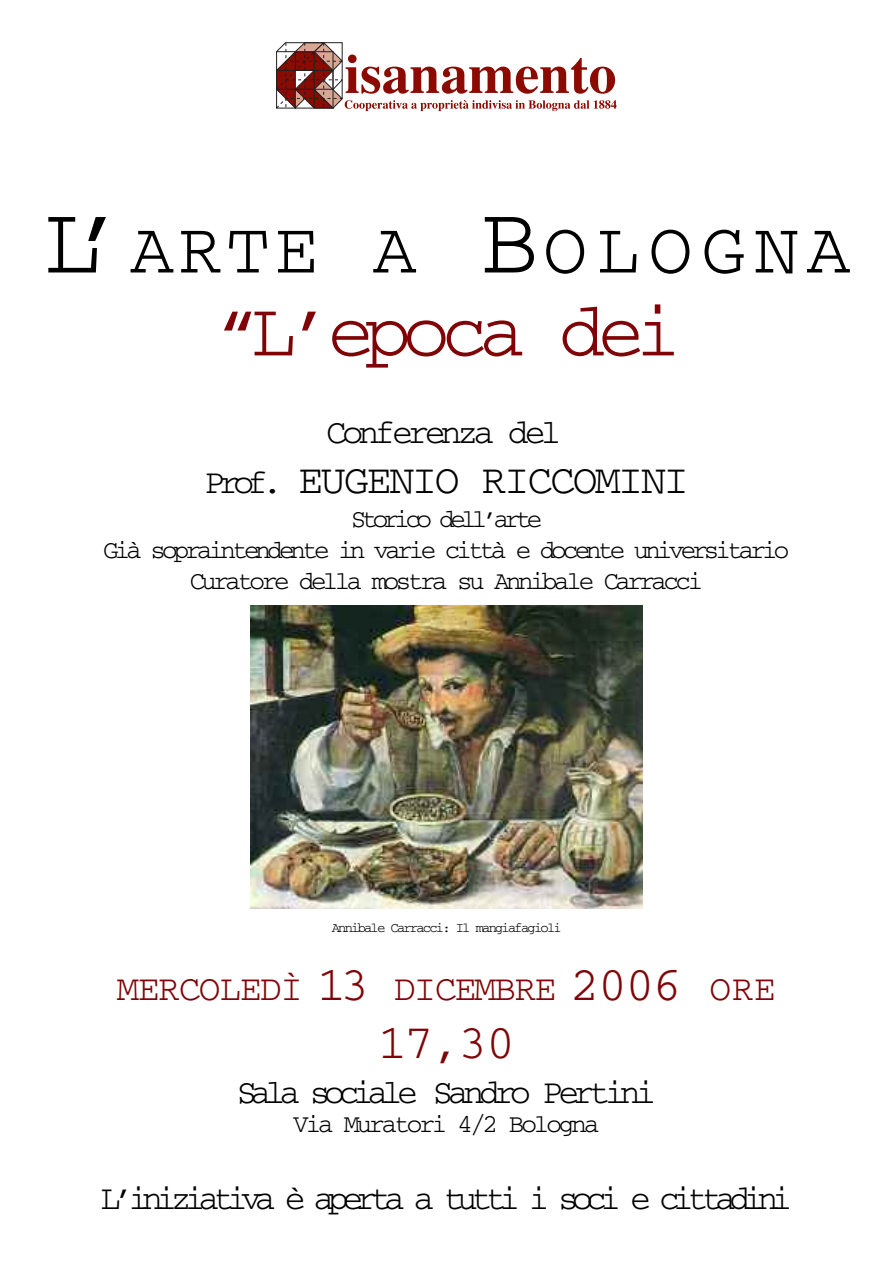
<style>
.page{position:relative;width:893px;height:1263px;background:#fff}
.page>*{position:absolute;margin:0;border:0;box-sizing:border-box;transform-origin:0 0}
.t1{font:77.7px "Courier";letter-spacing:-.11em;color:#800407}
.t2{font:73.8px "Courier";letter-spacing:.115em;color:#000}
.t3{font:48.3px "Courier";color:#800407}
.t4{font:41.4px "Courier";letter-spacing:-.05em;color:#000}
.t5{font:36.3px "Courier";letter-spacing:-.035em;color:#800407}
.t6{font:34.5px "Courier";letter-spacing:-.18em;color:#000}
.t7{font:34.5px "Courier";letter-spacing:-.15em;color:#000}
.t8{font:34.5px "Courier";letter-spacing:-.125em;color:#000}
.t9{font:25.95px/31px "Courier";letter-spacing:-.15em;color:#000;text-align:center}
.t10{font:25.95px "Courier";letter-spacing:-.115em;color:#000}
.t11{font:13.8px "Courier";letter-spacing:-.13em;color:#000}
.s1{font-size:98.4px}
.s2{font-size:34.5px}
.s3{font-size:48.3px}
</style>
<div class="page">
<svg style="left:276px;top:43px;width:341px;height:68px"></svg>
<img style="left:250px;top:606px;width:392px;height:302px">
<h2 class="t2" style="left:43px;top:226px;width:810px"><span class="s1">L’</span>ARTE A <span class="s1">B</span>OLOGNA</h2>
<h1 class="t1" style="left:212px;top:306px;width:471px">“L’epoca dei</h1>
<h3 class="t8" style="left:326px;top:421px;width:237px">Conferenza del</h3>
<h3 class="t4" style="left:205px;top:467px;width:485px"><span class="s2">Prof.</span> EUGENIO RICCOMINI</h3>
<p class="t9" style="left:103px;top:505px;width:688px">Storico dell’arte<br>Già sopraintendente in varie città e docente universitario<br>Curatore della mostra su Annibale Carracci</p>
<p class="t11" style="left:332px;top:924px;width:232px">Annibale Carracci: Il mangiafagioli</p>
<h3 class="t5" style="left:117px;top:977px;width:660px">MERCOLEDÌ <span class="s3">13</span> DICEMBRE <span class="s3">2006</span> ORE</h3>
<h3 class="t3" style="left:378px;top:1028px;width:139px">17,30</h3>
<h3 class="t7" style="left:236px;top:1081px;width:422px">Sala sociale Sandro Pertini</h3>
<p class="t10" style="left:293px;top:1116px;width:308px">Via Muratori 4/2 Bologna</p>
<h3 class="t6" style="left:100px;top:1187px;width:694px">L’iniziativa è aperta a tutti i soci e cittadini</h3>
</div>
